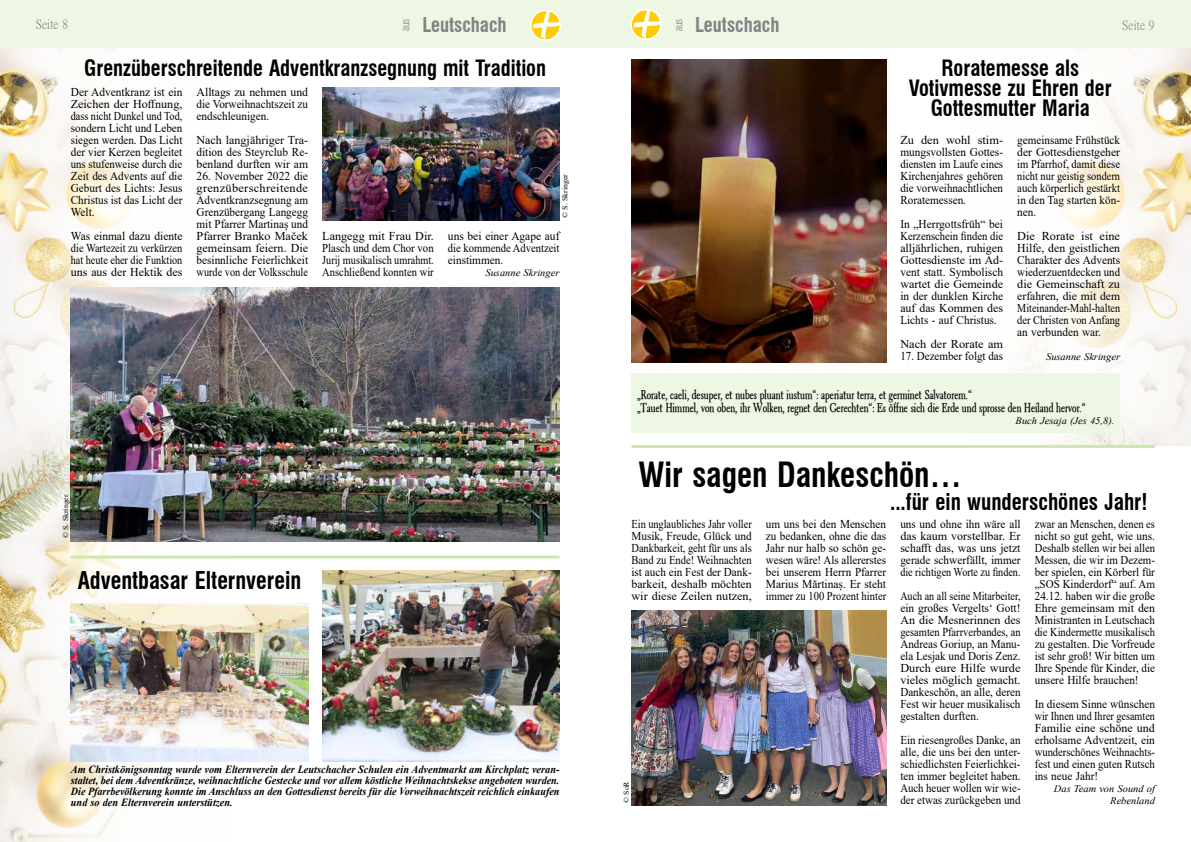
<style>
.page{position:relative;width:1191px;height:842px;background:#fff}
.page>*{position:absolute;margin:0;border:0;box-sizing:border-box;transform-origin:0 0}
.t1{font:700 condensed 33.9px "Swiss 721 BT";color:#000;scale:.94 1}
.t2{font:700 condensed 23.9px "Swiss 721 BT";color:#000;scale:.94 1}
.t3{font:700 condensed 22.6px "Swiss 721 BT";color:#000;scale:.93 1}
.t4{font:700 condensed 22px/20px "Swiss 721 BT";color:#000;text-align:center;scale:.93 1}
.t5{font:700 condensed 22px "Swiss 721 BT";color:#000;scale:.94 1}
.t6{font:700 condensed 20px "Swiss 721 BT";color:#808285;scale:.94 1}
.t7{font:700 condensed 13px/13px "Transit 2";color:#000;scale:.93 1}
.t8{font:12.6px "P Ming Li U Ext B";color:#808285;scale:.96 1}
.t9{font:12px/12px "Times New Roman";color:#000;text-align:justify;scale:.95 1}
.t10{font:12px/12px "Times New Roman";color:#000;text-align:justify}
.t11{font:12px/12px "Times New Roman";color:#000;text-align:justify;scale:.94 1}
.t12{font:12px/12px "Times New Roman";color:#000;text-align:justify;scale:.87 1}
.t13{font:12px/12px "Times New Roman";color:#000;text-align:justify;scale:.85 1}
.t14{font:12px/12px "Times New Roman";color:#000;text-align:justify;scale:.96 1}
.t15{font:12px/12px "Times New Roman";color:#000;text-align:justify;scale:.86 1}
.t16{font:12px/12px "Times New Roman";color:#000;text-align:justify;scale:.91 1}
.t17{font:12px/12px "Times New Roman";color:#000;text-align:justify;scale:.93 1}
.t18{font:12px "Times New Roman";color:#000;scale:.92 1}
.t19{font:300 condensed 11.1px "Swiss 721 BT";color:#808285;scale:.93 1}
.t20{font:italic 700 11px/11px "Times New Roman";color:#000;text-align:justify;scale:.93 1}
.t21{font:italic 10px/12px "Times New Roman";color:#000;text-align:right;scale:1.04 1}
.t22{font:7.5px "Times New Roman";color:#000;scale:1.05 1}
</style>
<div class="page">
<div style="left:596px;top:0;width:595px;height:48px;background:#eef6e4"></div>
<svg style="left:630px;top:9px;width:31px;height:31px"></svg>
<svg style="left:632px;top:10px;width:28px;height:29px"></svg>
<div style="left:0;top:0;width:595px;height:48px;background:#eef6e4"></div>
<svg style="left:530px;top:10px;width:31px;height:31px"></svg>
<svg style="left:531px;top:11px;width:28px;height:28px"></svg>
<img style="left:0;top:48px;width:275px;height:794px">
<img style="left:71px;top:603px;width:237px;height:158px">
<img style="left:322px;top:571px;width:237px;height:190px">
<img style="left:71px;top:288px;width:488px;height:253px">
<img style="left:322px;top:88px;width:237px;height:133px">
<hr style="left:71px;top:556px;width:488px;height:2px;background:#cfe5ae">
<img style="left:1032px;top:48px;width:159px;height:397px">
<img style="left:631px;top:610px;width:255px;height:196px">
<hr style="left:631px;top:445px;width:524px;height:3px;background:#cfe5ae">
<img style="left:631px;top:60px;width:255px;height:302px">
<div style="left:631px;top:373px;width:489px;height:60px;background:#eef6e4"></div>
<p class="t8" style="left:36px;top:18px;width:35px">Seite 8</p>
<p class="t19" style="left:399px;top:31px;width:15px;rotate:-90deg">aus</p>
<h3 class="t6" style="left:422px;top:13px;width:91px">Leutschach</h3>
<p class="t19" style="left:672px;top:31px;width:15px;rotate:-90deg">aus</p>
<h3 class="t6" style="left:695px;top:13px;width:91px">Leutschach</h3>
<p class="t8" style="left:1122px;top:19px;width:35px">Seite 9</p>
<h3 class="t5" style="left:84px;top:55px;width:493px">Grenzüberschreitende Adventkranzsegnung mit Tradition</h3>
<p class="t9" style="left:71px;top:86px;width:119px">Der Adventkranz ist ein Zeichen der Hoffnung, dass nicht Dunkel und Tod, sondern Licht und Leben siegen werden. Das Licht der vier Kerzen begleitet uns stufenweise durch die Zeit des Advents auf die Geburt des Lichts: Jesus Christus ist das Licht der Welt.</p>
<p class="t9" style="left:71px;top:230px;width:119px">Was einmal dazu diente die Wartezeit zu verkürzen hat heute eher die Funktion uns aus der Hektik des</p>
<p class="t10" style="left:197px;top:86px;width:113px">Alltags zu nehmen und die Vorweihnachtszeit zu endschleunigen.</p>
<p class="t10" style="left:197px;top:134px;width:113px">Nach langjähriger Tra&shy;dition des Steyrclub Re&shy;benland durften wir am</p>
<p class="t14" style="left:197px;top:170px;width:118px">26. November 2022 die grenzüberschreitende Adventkranzsegnung am Grenzübergang Langegg mit Pfarrer Martinaş und Pfarrer Branko Maček gemeinsam feiern. Die besinnliche Feierlichkeit wurde von der Volksschule</p>
<p class="t22" style="left:560px;top:218px;width:43px;rotate:-90deg">© S. Skringer</p>
<p class="t10" style="left:322px;top:230px;width:113px">Langegg mit Frau Dir.<br>Plasch und dem Chor von Jurij musikalisch umrahmt.<br>Anschließend konnten wir</p>
<p class="t9" style="left:448px;top:230px;width:119px">uns bei einer Agape auf die kommende Adventzeit einstimmen.</p>
<p class="t21" style="left:485px;top:266px;width:73px">Susanne Skringer</p>
<p class="t22" style="left:60px;top:538px;width:43px;rotate:-90deg">© S. Skringer</p>
<h2 class="t2" style="left:78px;top:566px;width:239px">Adventbasar Elternverein</h2>
<p class="t20" style="left:71px;top:763px;width:527px">Am Christkönigsonntag wurde vom Elternverein der Leutschacher Schulen ein Adventmarkt am Kirchplatz veran&shy;staltet, bei dem Adventkränze, weihnachtliche Gestecke und vor allem köstliche Weihnachtskekse angeboten wurden.<br>Die Pfarrbevölkerung konnte im Anschluss an den Gottesdienst bereits für die Vorweihnachtszeit reichlich einkaufen und so den Elternverein unterstützen.</p>
<h3 class="t4" style="left:908px;top:58px;width:220px">Roratemesse als<br>Votivmesse zu Ehren der<br>Gottesmutter Maria</h3>
<p class="t10" style="left:900px;top:134px;width:104px">Zu den wohl stim&shy;mungsvollsten Gottes&shy;diensten im Laufe eines Kirchenjahres gehören die vorweihnachtlichen Roratemessen.</p>
<p class="t9" style="left:900px;top:218px;width:110px">In „Herrgottsfrüh“ bei Kerzenschein finden die alljährlichen, ruhigen Gottesdienste im Ad&shy;vent statt. Symbolisch wartet die Gemeinde in der dunklen Kirche auf das Kommen des Lichts - auf Christus.</p>
<p class="t10" style="left:900px;top:338px;width:104px">Nach der Rorate am</p>
<p class="t18" style="left:900px;top:348px;width:113px">17. Dezember folgt das</p>
<p class="t17" style="left:1017px;top:134px;width:112px">gemeinsame Frühstück der Gottesdienstgeher im Pfarrhof, damit diese nicht nur geistig sondern auch körperlich gestärkt in den Tag starten kön&shy;nen.</p>
<p class="t10" style="left:1017px;top:230px;width:104px">Die Rorate ist eine Hilfe, den geistlichen Charakter des Advents wiederzuentdecken und die Gemeinschaft zu erfahren, die mit dem Miteinander-Mahl-halten der Christen von Anfang an verbunden war.</p>
<p class="t21" style="left:1046px;top:350px;width:73px">Susanne Skringer</p>
<p class="t7" style="left:637px;top:386px;width:484px">„Rorate, caeli, desuper, et nubes pluant iustum“: aperiatur terra, et germinet Salvatorem.“<br>„Tauet Himmel, von oben, ihr Wolken, regnet den Gerechten“: Es öffne sich die Erde und sprosse den Heiland hervor.“</p>
<p class="t21" style="left:1015px;top:414px;width:96px">Buch Jesaja (Jes 45,8).</p>
<h1 class="t1" style="left:638px;top:454px;width:345px">Wir sagen Dankeschön…</h1>
<h3 class="t3" style="left:890px;top:489px;width:278px">...für ein wunderschönes Jahr!</h3>
<p class="t15" style="left:631px;top:518px;width:141px">Ein unglaubliches Jahr voller Musik, Freude, Glück und Dankbarkeit, geht für uns als Band zu Ende! Weihnachten ist auch ein Fest der Dank&shy;barkeit, deshalb möchten wir diese Zeilen nutzen,</p>
<p class="t11" style="left:766px;top:518px;width:129px">um uns bei den Menschen zu bedanken, ohne die das Jahr nur halb so schön ge&shy;wesen wäre! Als allererstes bei unserem Herrn Pfarrer Marius Mărtinaș. Er steht immer zu 100 Prozent hinter</p>
<p class="t11" style="left:900px;top:518px;width:129px">uns und ohne ihn wäre all das kaum vorstellbar. Er schafft das, was uns jetzt gerade schwerfällt, immer die richtigen Worte zu finden.</p>
<p class="t13" style="left:900px;top:590px;width:143px">Auch an all seine Mitarbeiter, ein großes Vergelts‘ Gott!<br>An die Mesnerinnen des gesamten Pfarrverbandes, an Andreas Goriup, an Manu&shy;ela Lesjak und Doris Zenz.<br>Durch eure Hilfe wurde vieles möglich gemacht.<br>Dankeschön, an alle, deren Fest wir heuer musikalisch gestalten durften.</p>
<p class="t16" style="left:900px;top:734px;width:134px">Ein riesengroßes Danke, an alle, die uns bei den unter&shy;schiedlichsten Feierlichkei&shy;ten immer begleitet haben.<br>Auch heuer wollen wir wie&shy;der etwas zurückgeben und</p>
<p class="t22" style="left:621px;top:803px;width:22px;rotate:-90deg">© SoR</p>
<p class="t12" style="left:1034px;top:518px;width:140px">zwar an Menschen, denen es nicht so gut geht, wie uns.<br>Deshalb stellen wir bei allen Messen, die wir im Dezem&shy;ber spielen, ein Körberl für „SOS Kinderdorf“ auf. Am 24.12. haben wir die große Ehre gemeinsam mit den Ministranten in Leutschach die Kindermette musikalisch zu gestalten. Die Vorfreude ist sehr groß! Wir bitten um Ihre Spende für Kinder, die unsere Hilfe brauchen!</p>
<p class="t11" style="left:1034px;top:698px;width:129px">In diesem Sinne wünschen wir Ihnen und Ihrer gesamten Familie eine schöne und erholsame Adventzeit, ein wunderschönes Weihnachts&shy;fest und einen guten Rutsch ins neue Jahr!</p>
<p class="t21" style="left:1054px;top:782px;width:99px">Das Team von Sound of<br>Rebenland</p>
</div>
